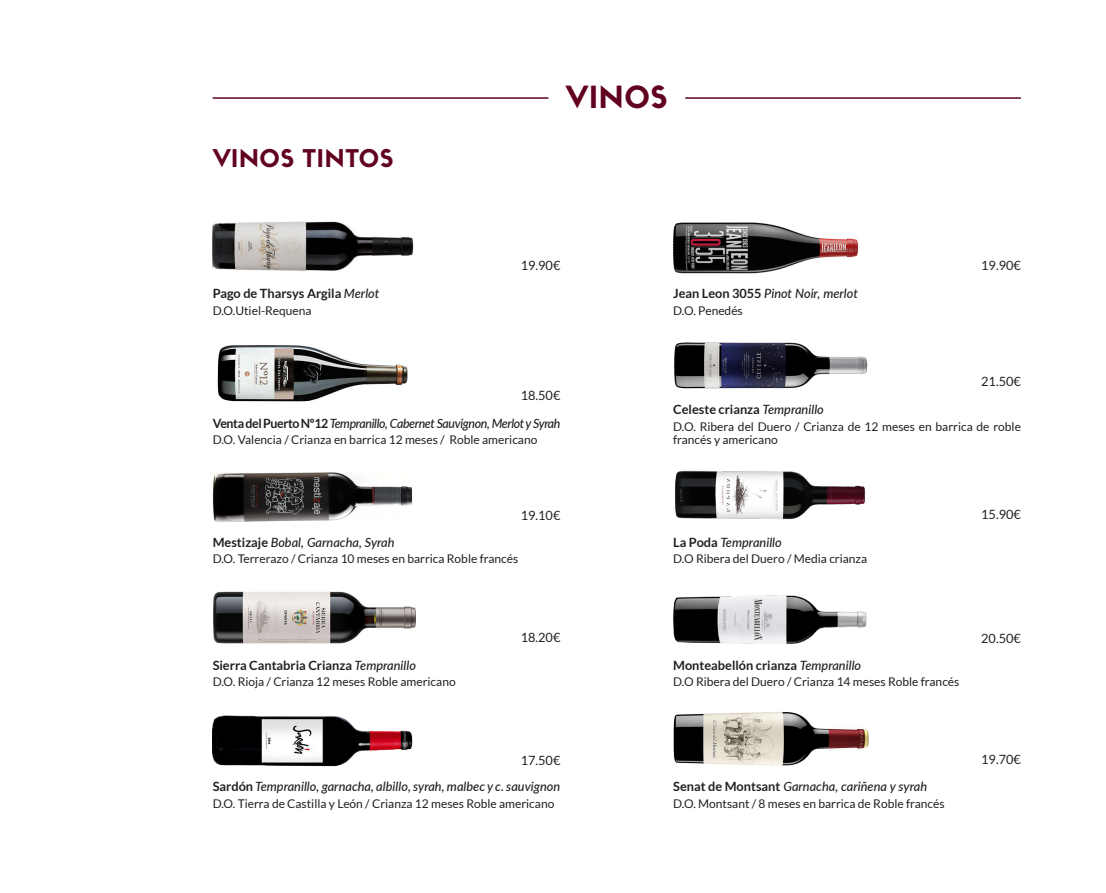
<style>
.page{position:relative;width:1106px;height:893px;background:#fff}
.page>*{position:absolute;margin:0;border:0;box-sizing:border-box;transform-origin:0 0}
.t1{font:30px "Sifonn Pro";letter-spacing:.03em;color:#61021f}
.t2{font:24px "Sifonn Pro";letter-spacing:.03em;color:#61021f}
.t3{font:italic 500 12.75px/26.5px "Lato";color:#231f20;text-align:right}
.t4{font:700 12.75px "Lato";color:#231f20}
.t5{font:italic 500 12.75px/27.6px "Lato";letter-spacing:-.03em;color:#231f20;text-align:right}
.t6{font:12.75px "Lato";color:#231f20}
.t7{font:12px/13.5px "Lato";color:#231f20}
.s1{font-weight:500;font-style:italic}
.s2{font-weight:700;font-style:normal}
.s3{font-weight:400;font-style:normal}
</style>
<div class="page">
<hr style="left:213px;top:97px;width:335px;height:2px;background:#61021f">
<hr style="left:685px;top:97px;width:335px;height:2px;background:#61021f">
<img style="left:673px;top:222px;width:185px;height:52px">
<img style="left:674px;top:342px;width:193px;height:47px">
<img style="left:213px;top:221px;width:201px;height:50px">
<img style="left:217px;top:345px;width:191px;height:57px">
<img style="left:213px;top:472px;width:200px;height:50px">
<img style="left:213px;top:715px;width:200px;height:51px">
<img style="left:675px;top:470px;width:190px;height:50px">
<img style="left:673px;top:595px;width:194px;height:49px">
<img style="left:673px;top:711px;width:196px;height:54px">
<img style="left:213px;top:591px;width:202px;height:52px">
<h2 class="t2" style="left:213px;top:142px;width:182px">VINOS TINTOS</h2>
<p class="t4" style="left:213px;top:285px;width:168px">Pago de Tharsys Argila <span class="s1">Merlot</span></p>
<p class="t7" style="left:213px;top:303px;width:100px">D.O.Utiel-Requena</p>
<h1 class="t1" style="left:566px;top:77px;width:103px">VINOS</h1>
<p class="t6" style="left:520px;top:258px;width:41px">19.90€</p>
<p class="t3" style="left:673px;top:280px;width:186px"><span class="s2">Jean Leon 3055</span> Pinot Noir, merlot</p>
<p class="t7" style="left:673px;top:303px;width:71px">D.O. Penedés</p>
<p class="t6" style="left:981px;top:258px;width:41px">19.90€</p>
<p class="t6" style="left:981px;top:373px;width:41px">21.50€</p>
<p class="t5" style="left:213px;top:381px;width:349px"><span class="s3">18.50€<br></span><span class="s2">Venta del Puerto Nº12</span>Tempranillo, Cabernet Sauvignon, Merlot y Syrah</p>
<p class="t7" style="left:213px;top:433px;width:326px">D.O. Valencia / Crianza en barrica 12 meses / Roble americano</p>
<p class="t4" style="left:673px;top:402px;width:152px">Celeste crianza <span class="s1">Tempranillo</span></p>
<p class="t7" style="left:673px;top:419px;width:349px">D.O. Ribera del Duero / Crianza de 12 meses en barrica de roble francés y americano</p>
<p class="t6" style="left:520px;top:507px;width:41px">19.10€</p>
<p class="t6" style="left:981px;top:506px;width:41px">15.90€</p>
<p class="t3" style="left:213px;top:528px;width:183px"><span class="s2">Mestizaje</span> Bobal, Garnacha, Syrah</p>
<p class="t7" style="left:213px;top:552px;width:307px">D.O. Terrerazo / Crianza 10 meses en barrica Roble francés</p>
<p class="t3" style="left:673px;top:528px;width:110px"><span class="s2">La Poda</span> Tempranillo</p>
<p class="t7" style="left:673px;top:552px;width:196px">D.O Ribera del Duero / Media crianza</p>
<p class="t6" style="left:520px;top:629px;width:41px">18.20€</p>
<p class="t6" style="left:981px;top:630px;width:41px">20.50€</p>
<p class="t4" style="left:213px;top:657px;width:205px">Sierra Cantabria Crianza <span class="s1">Tempranillo</span></p>
<p class="t7" style="left:213px;top:675px;width:244px">D.O. Rioja / Crianza 12 meses Roble americano</p>
<p class="t4" style="left:673px;top:657px;width:189px">Monteabellón crianza <span class="s1">Tempranillo</span></p>
<p class="t7" style="left:673px;top:675px;width:288px">D.O Ribera del Duero / Crianza 14 meses Roble francés</p>
<p class="t3" style="left:213px;top:747px;width:349px"><span class="s3">17.50€<br></span><span class="s2">Sardón</span> Tempranillo, garnacha, albillo, syrah, malbec y c. sauvignon</p>
<p class="t7" style="left:213px;top:796px;width:343px">D.O. Tierra de Castilla y León / Crianza 12 meses Roble americano</p>
<p class="t3" style="left:673px;top:773px;width:255px"><span class="s2">Senat de Montsant</span> Garnacha, cariñena y syrah</p>
<p class="t7" style="left:673px;top:796px;width:273px">D.O. Montsant / 8 meses en barrica de Roble francés</p>
<p class="t6" style="left:981px;top:751px;width:41px">19.70€</p>
</div>
